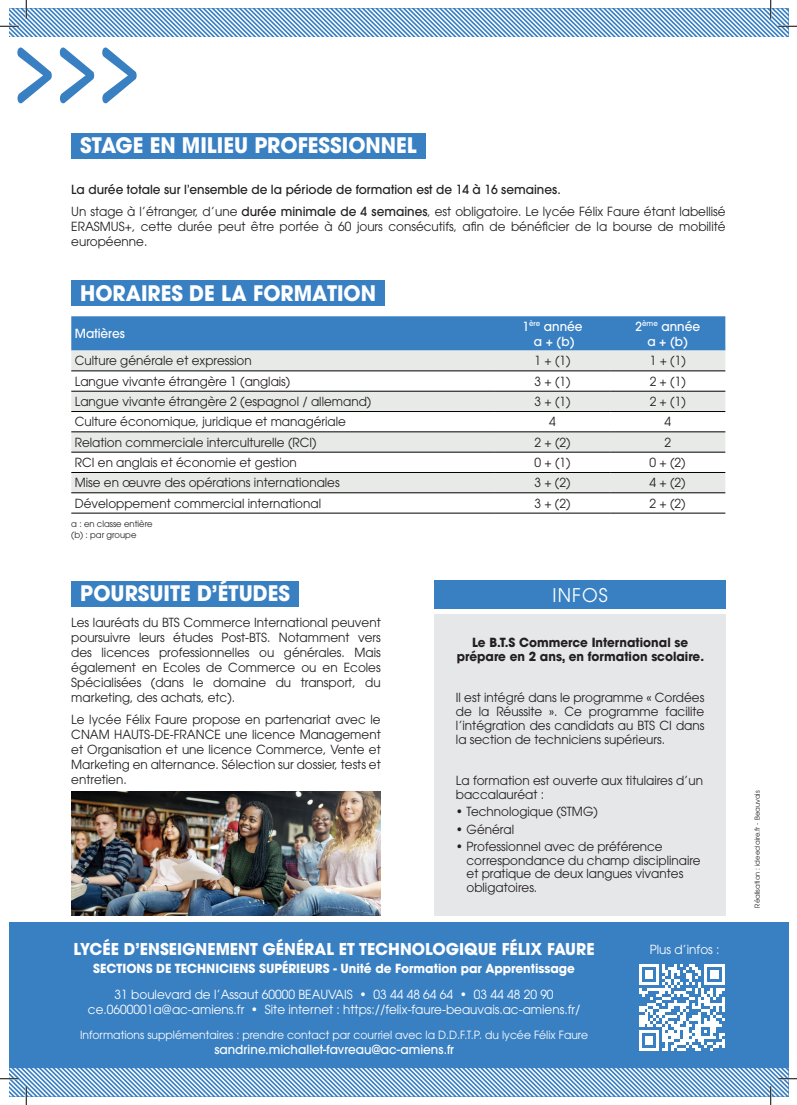
<style>
.page{position:relative;width:797px;height:1105px;background:#fff}
.page>*{position:absolute;margin:0;border:0;box-sizing:border-box;transform-origin:0 0}
.t1{font:700 21.25px "ITC Avant Garde Pro";color:#fff;scale:.95 1}
.t2{font:18.75px "ITC Avant Garde Pro";letter-spacing:.06em;color:#fff;scale:.96 1}
.t3{font:700 16.25px "ITC Avant Garde Pro";color:#fff;scale:.96 1}
.t4{font:12.5px/15px "ITC Avant Garde Pro";color:#231f20;text-align:justify;scale:.96 1}
.t5{font:500 12.5px/22.1px "ITC Avant Garde Pro";color:#231f20;scale:.96 1}
.t6{font:12.5px/15px "ITC Avant Garde Pro";color:#fff;text-align:center;scale:.96 1}
.t7{font:500 12.5px/15px "ITC Avant Garde Pro";color:#fff;text-align:center;scale:.96 1}
.t8{font:700 12.5px/13.8px "ITC Avant Garde Pro";color:#231f20;text-align:center;scale:.96 1}
.t9{font:700 12.5px "ITC Avant Garde Pro";color:#fff;scale:.96 1}
.t10{font:11.25px "ITC Avant Garde Pro";color:#fff;scale:.96 1}
.t11{font:8.75px/11.2px "ITC Avant Garde Pro";color:#231f20;scale:.96 1}
.t12{font:6.88px "ITC Avant Garde Pro";color:#231f20}
.s1{font-weight:400}
</style>
<div class="page">
<div style="left:71px;top:581px;width:228px;height:25px;background:#3980c3"></div>
<div style="left:434px;top:614px;width:291px;height:302px;background:#e6e7e9"></div>
<div style="left:434px;top:580px;width:291px;height:29px;background:#3980c3"></div>
<div style="left:71px;top:280px;width:314px;height:26px;background:#3980c3"></div>
<div style="left:71px;top:316px;width:654px;height:35px;background:#3980c3"></div>
<svg style="left:71px;top:351px;width:654px;height:142px;fill:#e8eae8"></svg>
<hr style="left:71px;top:371px;width:424px;height:1px;background:#000001">
<hr style="left:495px;top:371px;width:115px;height:1px;background:#000001">
<hr style="left:610px;top:371px;width:115px;height:1px;background:#000001">
<hr style="left:71px;top:391px;width:424px;height:1px;background:#000001">
<hr style="left:495px;top:391px;width:115px;height:1px;background:#000001">
<hr style="left:610px;top:391px;width:115px;height:1px;background:#000001">
<hr style="left:71px;top:411px;width:424px;height:1px;background:#000001">
<hr style="left:495px;top:411px;width:115px;height:1px;background:#000001">
<hr style="left:610px;top:411px;width:115px;height:1px;background:#000001">
<hr style="left:71px;top:432px;width:424px;height:1px;background:#000001">
<hr style="left:495px;top:432px;width:115px;height:1px;background:#000001">
<hr style="left:610px;top:432px;width:115px;height:1px;background:#000001">
<hr style="left:71px;top:452px;width:424px;height:1px;background:#000001">
<hr style="left:495px;top:452px;width:115px;height:1px;background:#000001">
<hr style="left:610px;top:452px;width:115px;height:1px;background:#000001">
<hr style="left:71px;top:472px;width:424px;height:1px;background:#000001">
<hr style="left:495px;top:472px;width:115px;height:1px;background:#000001">
<hr style="left:610px;top:472px;width:115px;height:1px;background:#000001">
<hr style="left:495px;top:493px;width:115px;height:1px;background:#000001">
<hr style="left:610px;top:493px;width:115px;height:1px;background:#000001">
<hr style="left:71px;top:493px;width:424px;height:1px;background:#000001">
<hr style="left:495px;top:513px;width:115px;height:1px;background:#000001">
<hr style="left:610px;top:513px;width:115px;height:1px;background:#000001">
<hr style="left:71px;top:513px;width:424px;height:1px;background:#000001">
<div style="left:9px;top:923px;width:779px;height:145px;background:#3980c3"></div>
<svg style="left:17px;top:48px;width:120px;height:55px"></svg>
<img style="left:71px;top:792px;width:310px;height:124px">
<div style="left:71px;top:133px;width:354px;height:26px;background:#3980c3"></div>
<svg style="left:639px;top:964px;width:86px;height:87px"></svg>
<svg style="left:0;top:0;width:797px;height:37px"></svg>
<svg style="left:0;top:1068px;width:797px;height:37px"></svg>
<h1 class="t1" style="left:80px;top:131px;width:356px">STAGE EN MILIEU PROFESSIONNEL</h1>
<p class="t5" style="left:71px;top:178px;width:683px">La durée totale sur l’ensemble de la période de formation est de 14 à 16 semaines.<br><span class="s1">Un stage à l’étranger, d’une</span> durée minimale de 4 semaines<span class="s1">, est obligatoire. Le lycée Félix Faure étant labellisé</span></p>
<p class="t4" style="left:71px;top:218px;width:683px">ERASMUS+, cette durée peut être portée à 60 jours consécutifs, afin de bénéficier de la bourse de mobilité européenne.</p>
<h1 class="t1" style="left:80px;top:279px;width:313px">HORAIRES DE LA FORMATION</h1>
<p class="t7" style="left:75px;top:326px;width:54px">Matières</p>
<p class="t7" style="left:522px;top:318px;width:64px">1<sup>ère</sup> année a + (b)</p>
<p class="t7" style="left:635px;top:318px;width:69px">2<sup>ème</sup> année a + (b)</p>
<p class="t4" style="left:75px;top:353px;width:186px">Culture générale et expression</p>
<p class="t4" style="left:534px;top:353px;width:39px">1 + (1)</p>
<p class="t4" style="left:649px;top:353px;width:39px">1 + (1)</p>
<p class="t4" style="left:75px;top:373px;width:226px">Langue vivante étrangère 1 (anglais)</p>
<p class="t4" style="left:534px;top:373px;width:39px">3 + (1)</p>
<p class="t4" style="left:649px;top:373px;width:39px">2 + (1)</p>
<p class="t4" style="left:75px;top:394px;width:310px">Langue vivante étrangère 2 (espagnol / allemand)</p>
<p class="t4" style="left:534px;top:394px;width:39px">3 + (1)</p>
<p class="t4" style="left:649px;top:394px;width:39px">2 + (1)</p>
<p class="t4" style="left:75px;top:414px;width:284px">Culture économique, juridique et managériale</p>
<p class="t4" style="left:549px;top:414px;width:8px">4</p>
<p class="t4" style="left:664px;top:414px;width:8px">4</p>
<p class="t4" style="left:75px;top:434px;width:253px">Relation commerciale interculturelle (RCI)</p>
<p class="t4" style="left:534px;top:434px;width:39px">2 + (2)</p>
<p class="t4" style="left:664px;top:434px;width:8px">2</p>
<p class="t4" style="left:75px;top:455px;width:233px">RCI en anglais et économie et gestion</p>
<p class="t4" style="left:534px;top:455px;width:39px">0 + (1)</p>
<p class="t4" style="left:649px;top:455px;width:39px">0 + (2)</p>
<p class="t4" style="left:75px;top:475px;width:277px">Mise en œuvre des opérations internationales</p>
<p class="t4" style="left:534px;top:475px;width:39px">3 + (2)</p>
<p class="t4" style="left:649px;top:475px;width:39px">4 + (2)</p>
<p class="t4" style="left:75px;top:495px;width:258px">Développement commercial international</p>
<p class="t4" style="left:534px;top:495px;width:39px">3 + (2)</p>
<p class="t4" style="left:649px;top:495px;width:39px">2 + (2)</p>
<p class="t11" style="left:71px;top:518px;width:86px">a : en classe entière (b) : par groupe</p>
<h1 class="t1" style="left:80px;top:579px;width:222px">POURSUITE D’ÉTUDES</h1>
<p class="t4" style="left:71px;top:614px;width:324px">Les lauréats du BTS Commerce International peuvent poursuivre leurs études Post-BTS. Notamment vers des licences professionnelles ou générales. Mais également en Ecoles de Commerce ou en Ecoles Spécialisées (dans le domaine du transport, du marketing, des achats, etc).</p>
<p class="t4" style="left:71px;top:711px;width:324px">Le lycée Félix Faure propose en partenariat avec le CNAM HAUTS-DE-FRANCE une licence Management et Organisation et une licence Commerce, Vente et Marketing en alternance. Sélection sur dossier, tests et entretien.</p>
<h2 class="t2" style="left:552px;top:583px;width:59px">INFOS</h2>
<p class="t8" style="left:457px;top:635px;width:259px">Le B.T.S Commerce International se prépare en 2 ans, en formation scolaire.</p>
<p class="t4" style="left:456px;top:691px;width:260px;line-height:13.8px">Il est intégré dans le programme « Cordées de la Réussite ». Ce programme facilite l’intégration des candidats au BTS CI dans la section de techniciens supérieurs.</p>
<p class="t4" style="left:456px;top:774px;width:259px;line-height:13.8px">La formation est ouverte aux titulaires d’un baccalauréat :</p>
<p class="t4" style="left:456px;top:804px;width:149px">• Technologique (STMG)</p>
<p class="t4" style="left:456px;top:821px;width:62px">• Général</p>
<p class="t4" style="left:466px;top:839px;width:245px;line-height:13.8px;text-align:left;text-indent:-11px">• Professionnel avec de préférence correspondance du champ disciplinaire et pratique de deux langues vivantes obligatoires.</p>
<h3 class="t3" style="left:74px;top:938px;width:544px">LYCÉE D’ENSEIGNEMENT GÉNÉRAL ET TECHNOLOGIQUE FÉLIX FAURE</h3>
<p class="t9" style="left:93px;top:960px;width:503px">SECTIONS DE TECHNICIENS SUPÉRIEURS - Unité de Formation par Apprentissage</p>
<p class="t6" style="left:88px;top:986px;width:514px">31 boulevard de l’Assaut 60000 BEAUVAIS • 03 44 48 64 64 • 03 44 48 20 90 ce.0600001a@ac-amiens.fr • Site internet : https://felix-faure-beauvais.ac-amiens.fr/</p>
<p class="t10" style="left:80px;top:1028px;width:530px">Informations supplémentaires : prendre contact par courriel avec la D.D.F.T.P. du lycée Félix Faure</p>
<p class="t7" style="left:214px;top:1042px;width:251px">sandrine.michallet-favreau@ac-amiens.fr</p>
<p class="t6" style="left:649px;top:942px;width:74px">Plus d’infos :</p>
<p class="t12" style="left:753px;top:907px;width:119px;rotate:-90deg">Réalisation : ideeclaire.fr - Beauvais</p>
</div>
